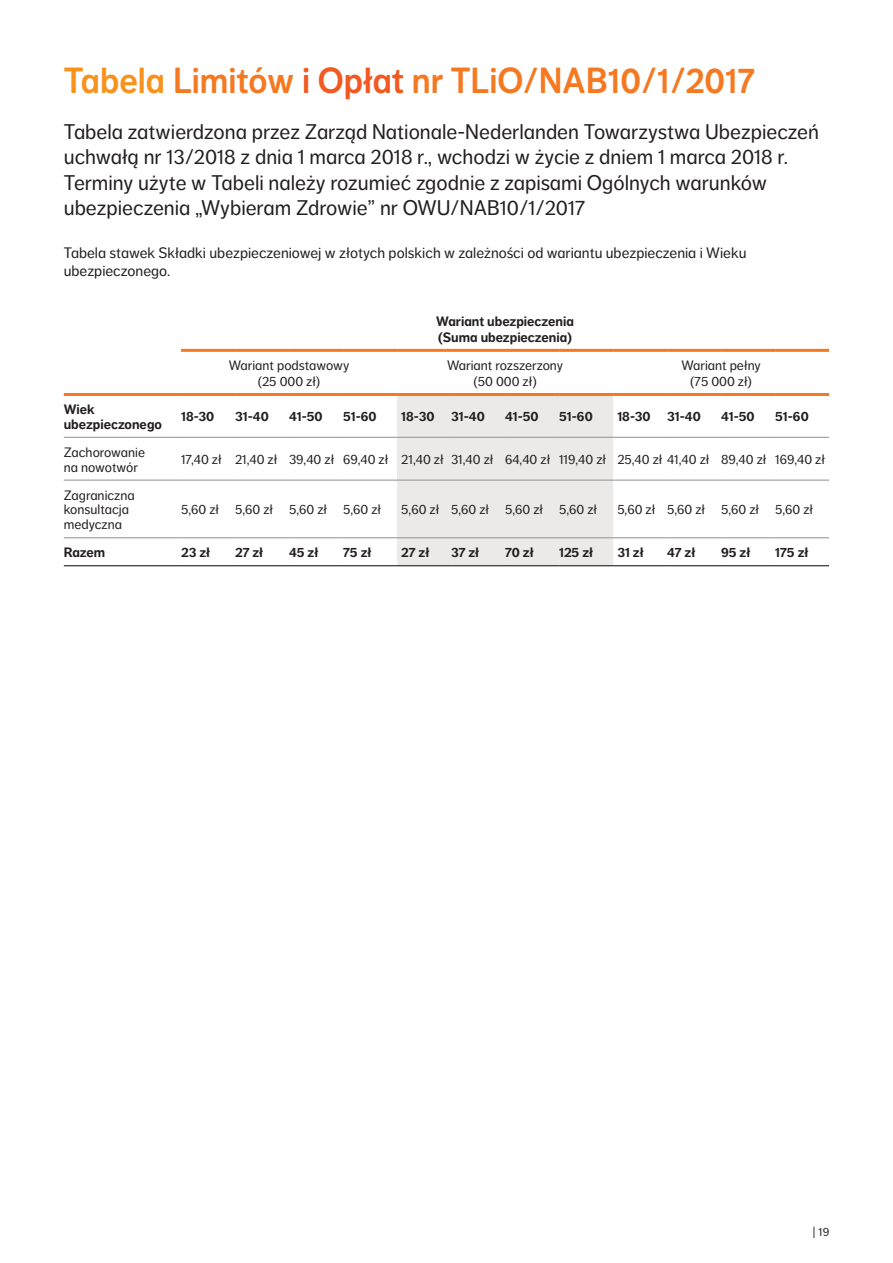
<style>
.page{position:relative;width:893px;height:1263px;background:#fff}
.page>*{position:absolute;margin:0;border:0;box-sizing:border-box;transform-origin:0 0}
.Nagłówek_OWU{font:36px "NN Dagny Display";color:#f47921}
.LEAD{font:21px/25.2px "NN Dagny Text";color:#231f20}
.TEKST_PLANO{font:15px/18px "NN Dagny Text";color:#231f20}
.Normalny{font:13.5px/14.9px "NN Dagny Text";color:#231f20}
.Normalny-2{font:700 13.5px/14.9px "NN Dagny Text";color:#231f20}
.TEKST_PLANO-2{font:13.5px "NN Dagny Text";color:#231f20}
.TEKST_PLANO-3{font:700 13.5px "NN Dagny Text";color:#231f20}
.t1{font:12px "NN Dagny Text";color:#231f20}
.s1{color:#f7931d}
.s2{color:#f15921}
</style>
<div class="page">
<div style="left:397px;top:396px;width:216px;height:169px;background:#ebeae9"></div>
<hr style="left:64px;top:437px;width:117px;height:1px;background:#999b9e">
<hr style="left:181px;top:437px;width:54px;height:1px;background:#999b9e">
<hr style="left:235px;top:437px;width:54px;height:1px;background:#999b9e">
<hr style="left:289px;top:437px;width:54px;height:1px;background:#999b9e">
<hr style="left:343px;top:437px;width:54px;height:1px;background:#999b9e">
<hr style="left:397px;top:437px;width:54px;height:1px;background:#999b9e">
<hr style="left:451px;top:437px;width:54px;height:1px;background:#999b9e">
<hr style="left:505px;top:437px;width:54px;height:1px;background:#999b9e">
<hr style="left:559px;top:437px;width:54px;height:1px;background:#999b9e">
<hr style="left:613px;top:437px;width:54px;height:1px;background:#999b9e">
<hr style="left:667px;top:437px;width:54px;height:1px;background:#999b9e">
<hr style="left:721px;top:437px;width:54px;height:1px;background:#999b9e">
<hr style="left:775px;top:437px;width:54px;height:1px;background:#999b9e">
<hr style="left:64px;top:480px;width:117px;height:1px;background:#999b9e">
<hr style="left:181px;top:480px;width:54px;height:1px;background:#999b9e">
<hr style="left:235px;top:480px;width:54px;height:1px;background:#999b9e">
<hr style="left:289px;top:480px;width:54px;height:1px;background:#999b9e">
<hr style="left:343px;top:480px;width:54px;height:1px;background:#999b9e">
<hr style="left:397px;top:480px;width:54px;height:1px;background:#999b9e">
<hr style="left:451px;top:480px;width:54px;height:1px;background:#999b9e">
<hr style="left:505px;top:480px;width:54px;height:1px;background:#999b9e">
<hr style="left:559px;top:480px;width:54px;height:1px;background:#999b9e">
<hr style="left:613px;top:480px;width:54px;height:1px;background:#999b9e">
<hr style="left:667px;top:480px;width:54px;height:1px;background:#999b9e">
<hr style="left:721px;top:480px;width:54px;height:1px;background:#999b9e">
<hr style="left:775px;top:480px;width:54px;height:1px;background:#999b9e">
<hr style="left:64px;top:537px;width:117px;height:1px;background:#999b9e">
<hr style="left:181px;top:537px;width:54px;height:1px;background:#999b9e">
<hr style="left:235px;top:537px;width:54px;height:1px;background:#999b9e">
<hr style="left:289px;top:537px;width:54px;height:1px;background:#999b9e">
<hr style="left:343px;top:537px;width:54px;height:1px;background:#999b9e">
<hr style="left:397px;top:537px;width:54px;height:1px;background:#999b9e">
<hr style="left:451px;top:537px;width:54px;height:1px;background:#999b9e">
<hr style="left:505px;top:537px;width:54px;height:1px;background:#999b9e">
<hr style="left:559px;top:537px;width:54px;height:1px;background:#999b9e">
<hr style="left:613px;top:537px;width:54px;height:1px;background:#999b9e">
<hr style="left:667px;top:537px;width:54px;height:1px;background:#999b9e">
<hr style="left:721px;top:537px;width:54px;height:1px;background:#999b9e">
<hr style="left:775px;top:537px;width:54px;height:1px;background:#999b9e">
<hr style="left:64px;top:565px;width:117px;height:1px;background:#231f20">
<hr style="left:181px;top:565px;width:54px;height:1px;background:#231f20">
<hr style="left:235px;top:565px;width:54px;height:1px;background:#231f20">
<hr style="left:289px;top:565px;width:54px;height:1px;background:#231f20">
<hr style="left:343px;top:565px;width:54px;height:1px;background:#231f20">
<hr style="left:397px;top:565px;width:54px;height:1px;background:#231f20">
<hr style="left:451px;top:565px;width:54px;height:1px;background:#231f20">
<hr style="left:505px;top:565px;width:54px;height:1px;background:#231f20">
<hr style="left:559px;top:565px;width:54px;height:1px;background:#231f20">
<hr style="left:613px;top:565px;width:54px;height:1px;background:#231f20">
<hr style="left:667px;top:565px;width:54px;height:1px;background:#231f20">
<hr style="left:721px;top:565px;width:54px;height:1px;background:#231f20">
<hr style="left:775px;top:565px;width:54px;height:1px;background:#231f20">
<hr style="left:181px;top:349px;width:54px;height:3px;background:#f47921">
<hr style="left:235px;top:349px;width:54px;height:3px;background:#f47921">
<hr style="left:289px;top:349px;width:54px;height:3px;background:#f47921">
<hr style="left:343px;top:349px;width:54px;height:3px;background:#f47921">
<hr style="left:397px;top:349px;width:54px;height:3px;background:#f47921">
<hr style="left:451px;top:349px;width:54px;height:3px;background:#f47921">
<hr style="left:505px;top:349px;width:54px;height:3px;background:#f47921">
<hr style="left:559px;top:349px;width:54px;height:3px;background:#f47921">
<hr style="left:613px;top:349px;width:54px;height:3px;background:#f47921">
<hr style="left:667px;top:349px;width:54px;height:3px;background:#f47921">
<hr style="left:721px;top:349px;width:54px;height:3px;background:#f47921">
<hr style="left:775px;top:349px;width:54px;height:3px;background:#f47921">
<hr style="left:64px;top:393px;width:117px;height:3px;background:#f47921">
<hr style="left:181px;top:393px;width:54px;height:3px;background:#f47921">
<hr style="left:235px;top:393px;width:54px;height:3px;background:#f47921">
<hr style="left:289px;top:393px;width:54px;height:3px;background:#f47921">
<hr style="left:343px;top:393px;width:54px;height:3px;background:#f47921">
<hr style="left:397px;top:393px;width:54px;height:3px;background:#f47921">
<hr style="left:451px;top:393px;width:54px;height:3px;background:#f47921">
<hr style="left:505px;top:393px;width:54px;height:3px;background:#f47921">
<hr style="left:559px;top:393px;width:54px;height:3px;background:#f47921">
<hr style="left:613px;top:393px;width:54px;height:3px;background:#f47921">
<hr style="left:667px;top:393px;width:54px;height:3px;background:#f47921">
<hr style="left:721px;top:393px;width:54px;height:3px;background:#f47921">
<hr style="left:775px;top:393px;width:54px;height:3px;background:#f47921">
<p class="Nagłówek_OWU" style="left:64px;top:59px;width:694px"><span class="s1">Tabela</span> Limitów <span class="s2">i Opłat</span> nr TLiO/NAB10/1/2017</p>
<p class="LEAD" style="left:64px;top:119px;width:757px">Tabela zatwierdzona przez Zarząd Nationale-Nederlanden Towarzystwa Ubezpieczeń uchwałą nr 13/2018 z dnia 1 marca 2018 r., wchodzi w życie z dniem 1 marca 2018 r.</p>
<p class="LEAD" style="left:64px;top:170px;width:705px">Terminy użyte w Tabeli należy rozumieć zgodnie z zapisami Ogólnych warunków ubezpieczenia „Wybieram Zdrowie” nr OWU/NAB10/1/2017</p>
<p class="TEKST_PLANO" style="left:64px;top:244px;width:684px">Tabela stawek Składki ubezpieczeniowej w złotych polskich w zależności od wariantu ubezpieczenia i Wieku ubezpieczonego.</p>
<p class="TEKST_PLANO-3" style="left:436px;top:313px;width:139px">Wariant ubezpieczenia</p>
<p class="TEKST_PLANO-3" style="left:438px;top:329px;width:135px">(Suma ubezpieczenia)</p>
<p class="TEKST_PLANO-2" style="left:229px;top:357px;width:122px">Wariant podstawowy</p>
<p class="TEKST_PLANO-2" style="left:258px;top:374px;width:64px">(25 000 zł)</p>
<p class="TEKST_PLANO-2" style="left:447px;top:357px;width:118px">Wariant rozszerzony</p>
<p class="TEKST_PLANO-2" style="left:473px;top:374px;width:65px">(50 000 zł)</p>
<p class="TEKST_PLANO-2" style="left:681px;top:357px;width:81px">Wariant pełny</p>
<p class="TEKST_PLANO-2" style="left:690px;top:374px;width:63px">(75 000 zł)</p>
<p class="Normalny-2" style="left:64px;top:402px;width:100px">Wiek ubezpieczonego</p>
<p class="Normalny-2" style="left:181px;top:409px;width:35px">18-30</p>
<p class="Normalny-2" style="left:235px;top:409px;width:35px">31-40</p>
<p class="Normalny-2" style="left:289px;top:409px;width:35px">41-50</p>
<p class="Normalny-2" style="left:343px;top:409px;width:35px">51-60</p>
<p class="Normalny-2" style="left:401px;top:409px;width:35px">18-30</p>
<p class="Normalny-2" style="left:451px;top:409px;width:35px">31-40</p>
<p class="Normalny-2" style="left:505px;top:409px;width:35px">41-50</p>
<p class="Normalny-2" style="left:559px;top:409px;width:35px">51-60</p>
<p class="Normalny-2" style="left:617px;top:409px;width:35px">18-30</p>
<p class="Normalny-2" style="left:667px;top:409px;width:35px">31-40</p>
<p class="Normalny-2" style="left:721px;top:409px;width:35px">41-50</p>
<p class="Normalny-2" style="left:775px;top:409px;width:35px">51-60</p>
<p class="Normalny" style="left:64px;top:445px;width:83px">Zachorowanie na nowotwór</p>
<p class="Normalny" style="left:181px;top:452px;width:42px">17,40 zł</p>
<p class="Normalny" style="left:235px;top:452px;width:44px">21,40 zł</p>
<p class="Normalny" style="left:289px;top:452px;width:47px">39,40 zł</p>
<p class="Normalny" style="left:343px;top:452px;width:47px">69,40 zł</p>
<p class="Normalny" style="left:401px;top:452px;width:44px">21,40 zł</p>
<p class="Normalny" style="left:451px;top:452px;width:44px">31,40 zł</p>
<p class="Normalny" style="left:505px;top:452px;width:47px">64,40 zł</p>
<p class="Normalny" style="left:559px;top:452px;width:49px">119,40 zł</p>
<p class="Normalny" style="left:617px;top:452px;width:94px">25,40 zł 41,40 zł</p>
<p class="Normalny" style="left:721px;top:452px;width:47px">89,40 zł</p>
<p class="Normalny" style="left:775px;top:452px;width:51px">169,40 zł</p>
<p class="Normalny" style="left:64px;top:487px;width:73px">Zagraniczna konsultacja medyczna</p>
<p class="Normalny" style="left:181px;top:502px;width:40px">5,60 zł</p>
<p class="Normalny" style="left:235px;top:502px;width:40px">5,60 zł</p>
<p class="Normalny" style="left:289px;top:502px;width:40px">5,60 zł</p>
<p class="Normalny" style="left:343px;top:502px;width:40px">5,60 zł</p>
<p class="Normalny" style="left:401px;top:502px;width:40px">5,60 zł</p>
<p class="Normalny" style="left:451px;top:502px;width:40px">5,60 zł</p>
<p class="Normalny" style="left:505px;top:502px;width:40px">5,60 zł</p>
<p class="Normalny" style="left:559px;top:502px;width:40px">5,60 zł</p>
<p class="Normalny" style="left:617px;top:502px;width:40px">5,60 zł</p>
<p class="Normalny" style="left:667px;top:502px;width:40px">5,60 zł</p>
<p class="Normalny" style="left:721px;top:502px;width:40px">5,60 zł</p>
<p class="Normalny" style="left:775px;top:502px;width:40px">5,60 zł</p>
<p class="Normalny-2" style="left:64px;top:545px;width:43px">Razem</p>
<p class="Normalny-2" style="left:181px;top:545px;width:31px">23 zł</p>
<p class="Normalny-2" style="left:235px;top:545px;width:30px">27 zł</p>
<p class="Normalny-2" style="left:289px;top:545px;width:31px">45 zł</p>
<p class="Normalny-2" style="left:343px;top:545px;width:30px">75 zł</p>
<p class="Normalny-2" style="left:401px;top:545px;width:30px">27 zł</p>
<p class="Normalny-2" style="left:451px;top:545px;width:30px">37 zł</p>
<p class="Normalny-2" style="left:505px;top:545px;width:30px">70 zł</p>
<p class="Normalny-2" style="left:559px;top:545px;width:36px">125 zł</p>
<p class="Normalny-2" style="left:617px;top:545px;width:28px">31 zł</p>
<p class="Normalny-2" style="left:667px;top:545px;width:30px">47 zł</p>
<p class="Normalny-2" style="left:721px;top:545px;width:31px">95 zł</p>
<p class="Normalny-2" style="left:775px;top:545px;width:35px">175 zł</p>
<p class="t1" style="left:812px;top:1225px;width:19px">| 19</p>
</div>
